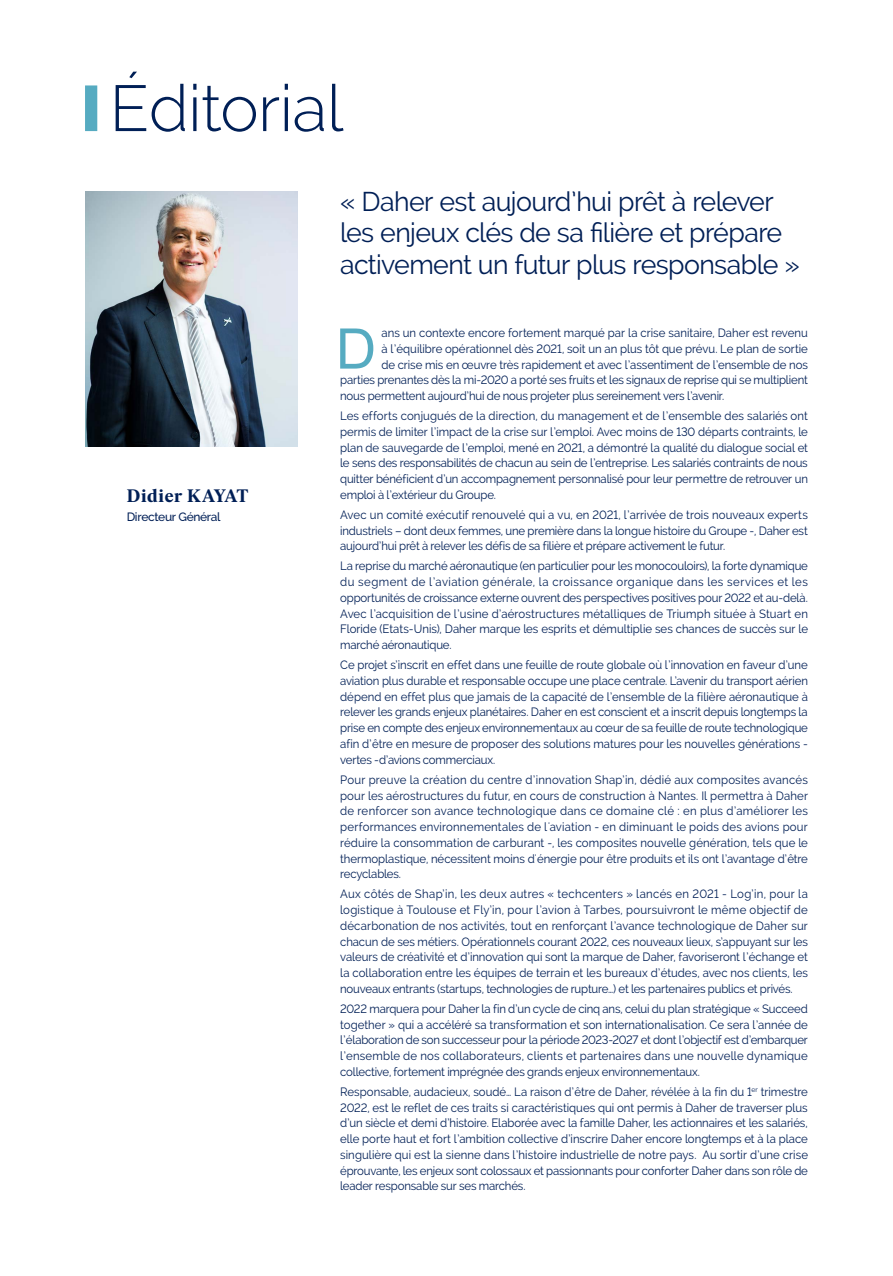
<style>
.page{position:relative;width:893px;height:1276px;background:#fff}
.page>*{position:absolute;margin:0;border:0;box-sizing:border-box;transform-origin:0 0}
.Titre_2_bleu_grand{font:300 64.8px "Raleway";letter-spacing:-.01em;color:#001f56}
.t1{font:55.95px "Arial";color:#56abc1}
.t2{font:27px/31.5px "Raleway";letter-spacing:-.025em;color:#001f56}
.t3{font:700 18px "Ivar Headline";letter-spacing:.035em;color:#001f56}
.t4{font:12px/15.8px "Raleway";letter-spacing:-.01em;color:#001f56;text-align:justify;scale:.95 1}
.t5{font:500 12px "Raleway";letter-spacing:-.03em;color:#001f56}
</style>
<div class="page">
<img style="left:85px;top:191px;width:213px;height:255px">
<div style="left:85px;top:85px;width:12px;height:46px;background:#56abc1"></div>
<p class="Titre_2_bleu_grand" style="left:110px;top:70px;width:235px">Éditorial</p>
<p class="t3" style="left:127px;top:485px;width:124px">Didier KAYAT</p>
<p class="t5" style="left:127px;top:510px;width:95px">Directeur Général</p>
<p class="t2" style="left:340px;top:185px;width:461px">« Daher est aujourd’hui prêt à relever les enjeux clés de sa filière et prépare activement un futur plus responsable »</p>
<p class="t1" style="left:336px;top:312px;width:42px">D</p>
<p class="t4" style="left:381px;top:325px;width:450px">ans un contexte encore fortement marqué par la crise sanitaire, Daher est revenu</p>
<p class="t4" style="left:381px;top:341px;width:450px">à l’équilibre opérationnel dès 2021, soit un an plus tôt que prévu. Le plan de sortie</p>
<p class="t4" style="left:381px;top:356px;width:450px">de crise mis en œuvre très rapidement et avec l’assentiment de l’ensemble de nos</p>
<p class="t4" style="left:340px;top:372px;width:494px">parties prenantes dès la mi-2020 a porté ses fruits et les signaux de reprise qui se multiplient</p>
<p class="t4" style="left:340px;top:388px;width:406px">nous permettent aujourd’hui de nous projeter plus sereinement vers l’avenir.</p>
<p class="t4" style="left:340px;top:408px;width:494px">Les efforts conjugués de la direction, du management et de l’ensemble des salariés ont permis de limiter l’impact de la crise sur l’emploi. Avec moins de 130 départs contraints, le plan de sauvegarde de l’emploi, mené en 2021, a démontré la qualité du dialogue social et le sens des responsabilités de chacun au sein de l’entreprise. Les salariés contraints de nous quitter bénéficient d’un accompagnement personnalisé pour leur permettre de retrouver un emploi à l’extérieur du Groupe.</p>
<p class="t4" style="left:340px;top:507px;width:494px">Avec un comité exécutif renouvelé qui a vu, en 2021, l’arrivée de trois nouveaux experts industriels – dont deux femmes, une première dans la longue histoire du Groupe -, Daher est aujourd’hui prêt à relever les défis de sa filière et prépare activement le futur.</p>
<p class="t4" style="left:340px;top:558px;width:494px">La reprise du marché aéronautique (en particulier pour les monocouloirs), la forte dynamique du segment de l’aviation générale, la croissance organique dans les services et les opportunités de croissance externe ouvrent des perspectives positives pour 2022 et au-delà.<br>Avec l’acquisition de l’usine d’aérostructures métalliques de Triumph située à Stuart en Floride (Etats-Unis), Daher marque les esprits et démultiplie ses chances de succès sur le marché aéronautique.</p>
<p class="t4" style="left:340px;top:657px;width:494px">Ce projet s’inscrit en effet dans une feuille de route globale où l’innovation en faveur d’une aviation plus durable et responsable occupe une place centrale. L’avenir du transport aérien dépend en effet plus que jamais de la capacité de l’ensemble de la filière aéronautique à relever les grands enjeux planétaires. Daher en est conscient et a inscrit depuis longtemps la prise en compte des enjeux environnementaux au cœur de sa feuille de route technologique afin d’être en mesure de proposer des solutions matures pour les nouvelles générations - vertes -d’avions commerciaux.</p>
<p class="t4" style="left:340px;top:771px;width:494px">Pour preuve la création du centre d’innovation Shap’in, dédié aux composites avancés pour les aérostructures du futur, en cours de construction à Nantes. Il permettra à Daher de renforcer son avance technologique dans ce domaine clé : en plus d’améliorer les performances environnementales de l'aviation - en diminuant le poids des avions pour réduire la consommation de carburant -, les composites nouvelle génération, tels que le thermoplastique, nécessitent moins d'énergie pour être produits et ils ont l’avantage d’être recyclables.</p>
<p class="t4" style="left:340px;top:886px;width:494px">Aux côtés de Shap’in, les deux autres « techcenters » lancés en 2021 - Log’in, pour la logistique à Toulouse et Fly’in, pour l’avion à Tarbes, poursuivront le même objectif de décarbonation de nos activités, tout en renforçant l’avance technologique de Daher sur chacun de ses métiers. Opérationnels courant 2022, ces nouveaux lieux, s’appuyant sur les valeurs de créativité et d’innovation qui sont la marque de Daher, favoriseront l’échange et la collaboration entre les équipes de terrain et les bureaux d’études, avec nos clients, les nouveaux entrants (startups, technologies de rupture…) et les partenaires publics et privés.</p>
<p class="t4" style="left:340px;top:1000px;width:494px">2022 marquera pour Daher la fin d’un cycle de cinq ans, celui du plan stratégique « Succeed together » qui a accéléré sa transformation et son internationalisation. Ce sera l’année de l’élaboration de son successeur pour la période 2023-2027 et dont l’objectif est d’embarquer l’ensemble de nos collaborateurs, clients et partenaires dans une nouvelle dynamique collective, fortement imprégnée des grands enjeux environnementaux.</p>
<p class="t4" style="left:340px;top:1083px;width:494px">Responsable, audacieux, soudé… La raison d’être de Daher, révélée à la fin du 1<sup>er</sup> trimestre 2022, est le reflet de ces traits si caractéristiques qui ont permis à Daher de traverser plus d’un siècle et demi d’histoire. Elaborée avec la famille Daher, les actionnaires et les salariés, elle porte haut et fort l’ambition collective d’inscrire Daher encore longtemps et à la place singulière qui est la sienne dans l’histoire industrielle de notre pays. Au sortir d’une crise éprouvante, les enjeux sont colossaux et passionnants pour conforter Daher dans son rôle de leader responsable sur ses marchés.</p>
</div>
